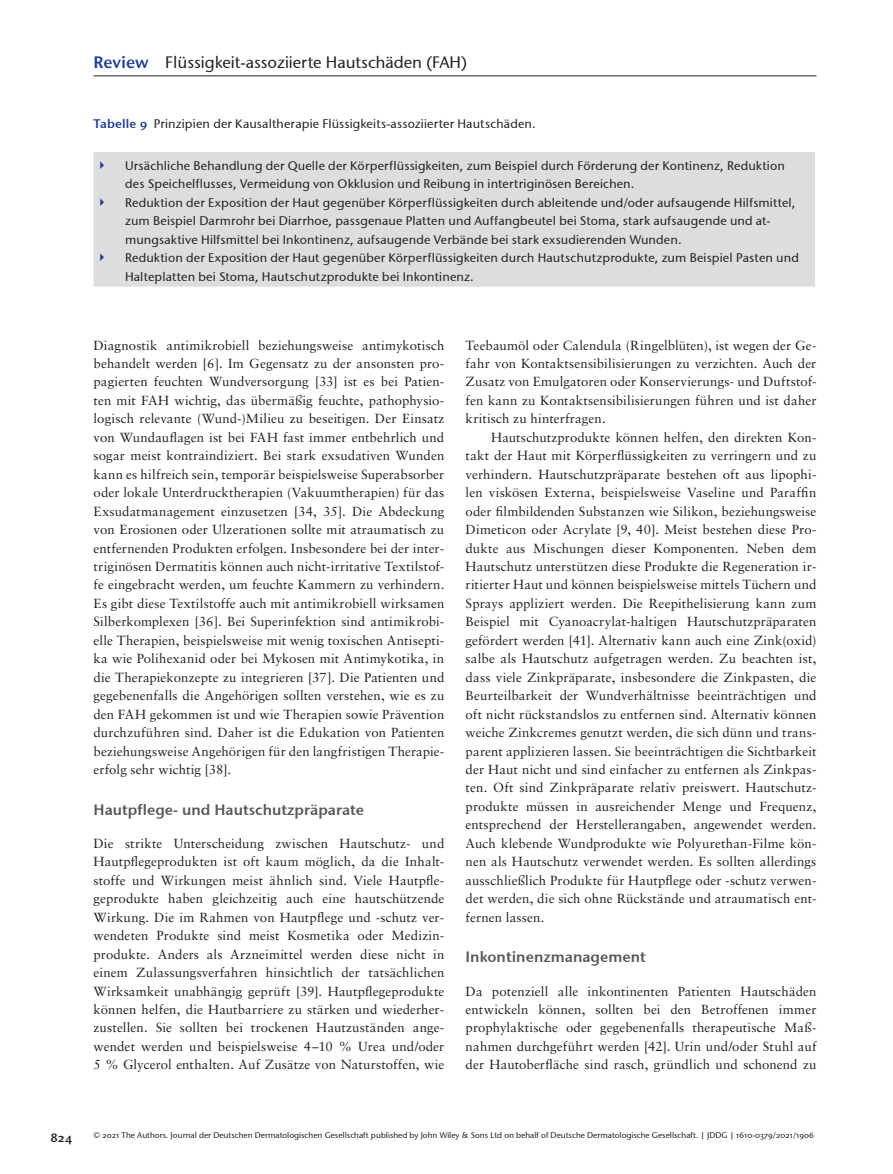
<style>
.page{position:relative;width:893px;height:1174px;background:#fff}
.page>*{position:absolute;margin:0;border:0;box-sizing:border-box;transform-origin:0 0}
.t1{font:16.5px "Stone Sans OSITCTT Medium";color:#231f20}
.t2{font:15px "Stone Sans Sem OSITCTT Semi";color:#57585a}
.t3{font:13.2px/18.5px "Sabon";letter-spacing:.01em;color:#231f20;text-align:justify}
.t4{font:12.45px/18.5px "Stone Sans OSITCTT Medium";letter-spacing:.015em;color:#231f20}
.t5{font:12.45px "Stone Sans Sem OSITCTT Semi";color:#231f20}
.t6{font:8.25px "Stone Sans OSITCTT Medium";color:#231f20}
.s1{font-family:"Stone Sans ITC Semi";color:#224092}
.s2{font-family:"Stone Sans Sem OSITCTT Semi";color:#224092}
</style>
<div class="page">
<hr style="left:94px;top:76px;width:722px;height:1px;background:#231f20">
<div style="left:94px;top:152px;width:721px;height:135px;background:#dcdddf"></div>
<svg style="left:100px;top:161px;width:16px;height:9px"></svg>
<svg style="left:100px;top:198px;width:16px;height:9px"></svg>
<svg style="left:100px;top:253px;width:16px;height:9px"></svg>
<p class="t1" style="left:94px;top:52px;width:375px"><span class="s1">Review</span> Flüssigkeit-assoziierte Hautschäden (FAH)</p>
<p class="t4" style="left:94px;top:114px;width:444px"><span class="s2">Tabelle 9</span> Prinzipien der Kausaltherapie Flüssigkeits-assoziierter Hautschäden.</p>
<p class="t4" style="left:125px;top:156px;width:675px">Ursächliche Behandlung der Quelle der Körperflüssigkeiten, zum Beispiel durch Förderung der Kontinenz, Reduktion des Speichelflusses, Vermeidung von Okklusion und Reibung in intertriginösen Bereichen.<br>Reduktion der Exposition der Haut gegenüber Körperflüssigkeiten durch ableitende und/oder aufsaugende Hilfsmittel, zum Beispiel Darmrohr bei Diarrhoe, passgenaue Platten und Auffangbeutel bei Stoma, stark aufsaugende und at&shy;mungsaktive Hilfsmittel bei Inkontinenz, aufsaugende Verbände bei stark exsudierenden Wunden.<br>Reduktion der Exposition der Haut gegenüber Körperflüssigkeiten durch Hautschutzprodukte, zum Beispiel Pasten und Halteplatten bei Stoma, Hautschutzprodukte bei Inkontinenz.</p>
<p class="t3" style="left:94px;top:335px;width:352px">Diagnostik antimikrobiell beziehungsweise antimykotisch behandelt werden [6]. Im Gegensatz zu der ansonsten pro&shy;pagierten feuchten Wundversorgung [33] ist es bei Patien&shy;ten mit FAH wichtig, das übermäßig feuchte, pathophysio&shy;logisch relevante (Wund-)Milieu zu beseitigen. Der Einsatz von Wundauflagen ist bei FAH fast immer entbehrlich und sogar meist kontraindiziert. Bei stark exsudativen Wunden kann es hilfreich sein, temporär beispielsweise Superabsorber oder lokale Unterdrucktherapien (Vakuumtherapien) für das Exsudatmanagement einzusetzen [34, 35]. Die Abdeckung von Erosionen oder Ulzerationen sollte mit atraumatisch zu entfernenden Produkten erfolgen. Insbesondere bei der inter&shy;triginösen Dermatitis können auch nicht-irritative Textilstof&shy;fe eingebracht werden, um feuchte Kammern zu verhindern.<br>Es gibt diese Textilstoffe auch mit antimikrobiell wirksamen Silberkomplexen [36]. Bei Superinfektion sind antimikrobi&shy;elle Therapien, beispielsweise mit wenig toxischen Antisepti&shy;ka wie Polihexanid oder bei Mykosen mit Antimykotika, in die Therapiekonzepte zu integrieren [37]. Die Patienten und gegebenenfalls die Angehörigen sollten verstehen, wie es zu den FAH gekommen ist und wie Therapien sowie Prävention durchzuführen sind. Daher ist die Edukation von Patienten beziehungsweise Angehörigen für den langfristigen Therapie&shy;erfolg sehr wichtig [38].</p>
<p class="t2" style="left:94px;top:800px;width:272px">Hautpflege- und Hautschutzpräparate</p>
<p class="t3" style="left:94px;top:834px;width:352px">Die strikte Unterscheidung zwischen Hautschutz- und Hautpflegeprodukten ist oft kaum möglich, da die Inhalt&shy;stoffe und Wirkungen meist ähnlich sind. Viele Hautpfle&shy;geprodukte haben gleichzeitig auch eine hautschützende Wirkung. Die im Rahmen von Hautpflege und -schutz ver&shy;wendeten Produkte sind meist Kosmetika oder Medizin&shy;produkte. Anders als Arzneimittel werden diese nicht in einem Zulassungsverfahren hinsichtlich der tatsächlichen Wirksamkeit unabhängig geprüft [39]. Hautpflegeprodukte können helfen, die Hautbarriere zu stärken und wiederher&shy;zustellen. Sie sollten bei trockenen Hautzuständen ange&shy;wendet werden und beispielsweise 4–10 % Urea und/oder 5 % Glycerol enthalten. Auf Zusätze von Naturstoffen, wie</p>
<p class="t3" style="left:466px;top:335px;width:352px">Teebaumöl oder Calendula (Ringelblüten), ist wegen der Ge&shy;fahr von Kontaktsensibilisierungen zu verzichten. Auch der Zusatz von Emulgatoren oder Konservierungs- und Duftstof&shy;fen kann zu Kontaktsensibilisierungen führen und ist daher kritisch zu hinterfragen.</p>
<p class="t3" style="left:466px;top:428px;width:352px;text-indent:26px">Hautschutzprodukte können helfen, den direkten Kon&shy;takt der Haut mit Körperflüssigkeiten zu verringern und zu verhindern. Hautschutzpräparate bestehen oft aus lipophi&shy;len viskösen Externa, beispielsweise Vaseline und Paraffin oder filmbildenden Substanzen wie Silikon, beziehungsweise Dimeticon oder Acrylate [9, 40]. Meist bestehen diese Pro&shy;dukte aus Mischungen dieser Komponenten. Neben dem Hautschutz unterstützen diese Produkte die Regeneration ir&shy;ritierter Haut und können beispielsweise mittels Tüchern und Sprays appliziert werden. Die Reepithelisierung kann zum Beispiel mit Cyanoacrylat-haltigen Hautschutzpräparaten gefördert werden [41]. Alternativ kann auch eine Zink(oxid) salbe als Hautschutz aufgetragen werden. Zu beachten ist, dass viele Zinkpräparate, insbesondere die Zinkpasten, die Beurteilbarkeit der Wundverhältnisse beeinträchtigen und oft nicht rückstandslos zu entfernen sind. Alternativ können weiche Zinkcremes genutzt werden, die sich dünn und trans&shy;parent applizieren lassen. Sie beeinträchtigen die Sichtbarkeit der Haut nicht und sind einfacher zu entfernen als Zinkpas&shy;ten. Oft sind Zinkpräparate relativ preiswert. Hautschutz&shy;produkte müssen in ausreichender Menge und Frequenz, entsprechend der Herstellerangaben, angewendet werden.<br>Auch klebende Wundprodukte wie Polyurethan-Filme kön&shy;nen als Hautschutz verwendet werden. Es sollten allerdings ausschließlich Produkte für Hautpflege oder -schutz verwen&shy;det werden, die sich ohne Rückstände und atraumatisch ent&shy;fernen lassen.</p>
<p class="t2" style="left:466px;top:947px;width:182px">Inkontinenzmanagement</p>
<p class="t3" style="left:466px;top:981px;width:352px">Da potenziell alle inkontinenten Patienten Hautschäden entwickeln können, sollten bei den Betroffenen immer prophylaktische oder gegebenenfalls therapeutische Maß&shy;nahmen durchgeführt werden [42]. Urin und/oder Stuhl auf der Hautoberfläche sind rasch, gründlich und schonend zu</p>
<p class="t5" style="left:51px;top:1130px;width:23px">824</p>
<p class="t6" style="left:94px;top:1130px;width:722px">© 2021 The Authors. Journal der Deutschen Dermatologischen Gesellschaft published by John Wiley &amp; Sons Ltd on behalf of Deutsche Dermatologische Gesellschaft. | JDDG | 1610-0379/2021/1906</p>
</div>
